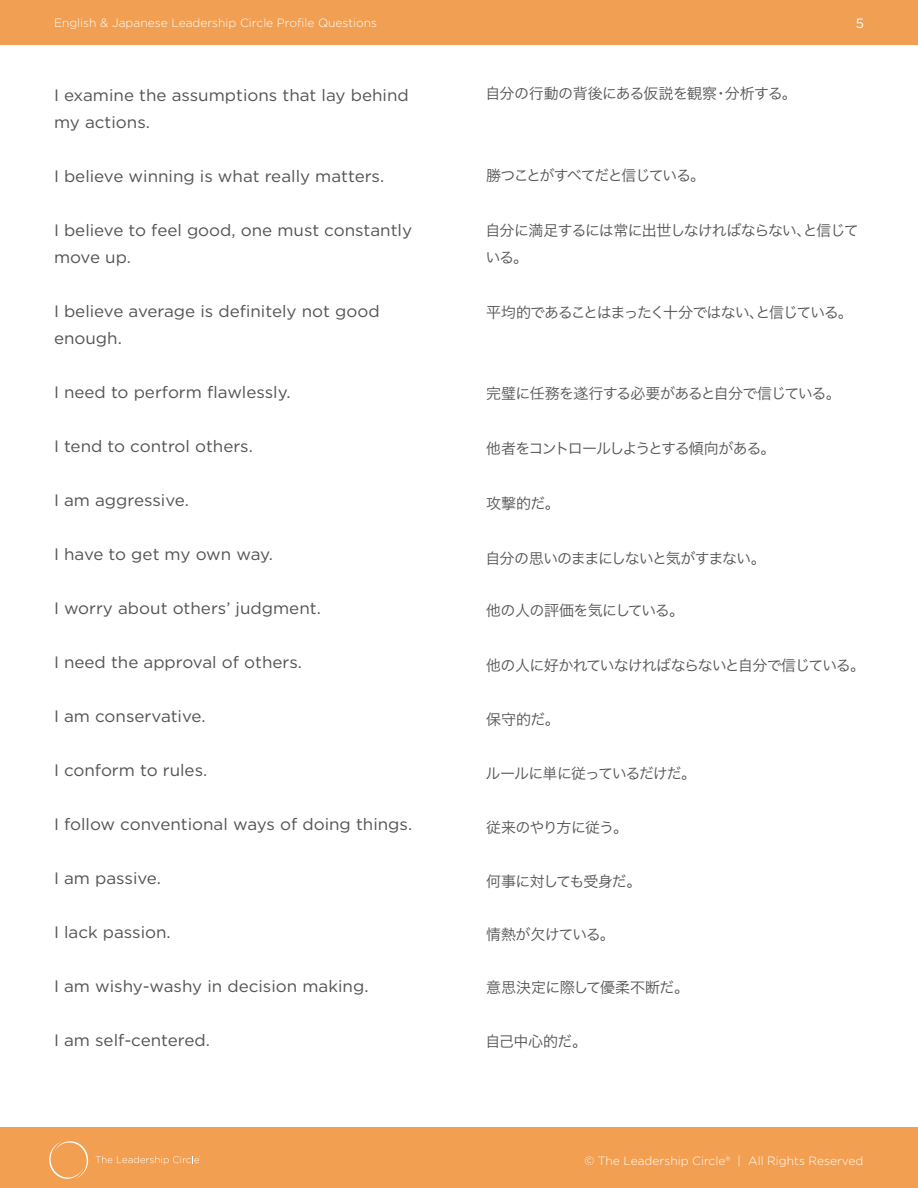
<style>
.page{position:relative;width:918px;height:1188px;background:#fff}
.page>*{position:absolute;margin:0;border:0;box-sizing:border-box;transform-origin:0 0}
.paragraph_body{font:16.5px/27px "Gotham";color:#535353}
.Paragraph_Body_Chine{font:15px/27px "Hira Kaku Pro W3";letter-spacing:-.06em;color:#535353}
.Paragraph_Body_Chine-2{font:15px "Hira Kaku Pro W3";letter-spacing:-.095em;color:#535353}
.Paragraph_Body_Chine-3{font:15px "Hira Kaku Pro W3";letter-spacing:-.08em;color:#535353}
.Paragraph_Body_Chine-4{font:15px "Hira Kaku Pro W3";letter-spacing:-.035em;color:#535353}
.Paragraph_Body_Chine-5{font:15px "Hira Kaku Pro W3";letter-spacing:-.03em;color:#535353}
.Paragraph_Body_Chine-6{font:15px "Hira Kaku Pro W3";letter-spacing:-.015em;color:#535353}
.t1{font:13.5px "Gotham";color:#fff}
.t2{font:300 12px "Gotham";color:#feffff}
</style>
<div class="page">
<div style="left:0;top:1128px;width:918px;height:60px;background:#f29f52"></div>
<div style="left:0;top:0;width:918px;height:44px;background:#f19f52"></div>
<svg style="left:49px;top:1141px;width:151px;height:38px"></svg>
<p class="t2" style="left:54px;top:15px;width:325px">English &amp; Japanese Leadership Circle Profile Questions</p>
<p class="t1" style="left:856px;top:15px;width:10px">5</p>
<p class="paragraph_body" style="left:54px;top:81px;width:356px">I examine the assumptions that lay behind my actions.</p>
<p class="paragraph_body" style="left:54px;top:162px;width:332px">I believe winning is what really matters.</p>
<p class="paragraph_body" style="left:54px;top:216px;width:360px">I believe to feel good, one must constantly move up.</p>
<p class="paragraph_body" style="left:54px;top:297px;width:327px">I believe average is definitely not good enough.</p>
<p class="paragraph_body" style="left:54px;top:378px;width:238px">I need to perform flawlessly.</p>
<p class="paragraph_body" style="left:54px;top:432px;width:200px">I tend to control others.</p>
<p class="paragraph_body" style="left:54px;top:486px;width:136px">I am aggressive.</p>
<p class="paragraph_body" style="left:54px;top:540px;width:220px">I have to get my own way.</p>
<p class="paragraph_body" style="left:54px;top:594px;width:268px">I worry about others’ judgment.</p>
<p class="paragraph_body" style="left:54px;top:648px;width:250px">I need the approval of others.</p>
<p class="paragraph_body" style="left:54px;top:702px;width:153px">I am conservative.</p>
<p class="paragraph_body" style="left:54px;top:756px;width:155px">I conform to rules.</p>
<p class="paragraph_body" style="left:54px;top:810px;width:360px">I follow conventional ways of doing things.</p>
<p class="paragraph_body" style="left:54px;top:864px;width:109px">I am passive.</p>
<p class="paragraph_body" style="left:54px;top:918px;width:118px">I lack passion.</p>
<p class="paragraph_body" style="left:54px;top:972px;width:316px">I am wishy-washy in decision making.</p>
<p class="paragraph_body" style="left:54px;top:1026px;width:157px">I am self-centered.</p>
<p class="Paragraph_Body_Chine-5" style="left:485px;top:80px;width:313px">自分の行動の背後にある仮説を観察・分析する。</p>
<p class="Paragraph_Body_Chine-2" style="left:486px;top:162px;width:221px">勝つことがすべてだと信じている。</p>
<p class="Paragraph_Body_Chine" style="left:485px;top:216px;width:375px">自分に満足するには常に出世しなければならない、と信じている。</p>
<p class="Paragraph_Body_Chine-3" style="left:486px;top:299px;width:368px">平均的であることはまったく十分ではない、と信じている。</p>
<p class="Paragraph_Body_Chine" style="left:486px;top:379px;width:356px">完璧に任務を遂行する必要があると自分で信じている。</p>
<p class="Paragraph_Body_Chine-2" style="left:486px;top:435px;width:291px">他者をコントロールしようとする傾向がある。</p>
<p class="Paragraph_Body_Chine" style="left:486px;top:489px;width:75px">攻撃的だ。</p>
<p class="Paragraph_Body_Chine" style="left:485px;top:544px;width:282px">自分の思いのままにしないと気がすまない。</p>
<p class="Paragraph_Body_Chine-4" style="left:486px;top:597px;width:200px">他の人の評価を気にしている。</p>
<p class="Paragraph_Body_Chine" style="left:486px;top:650px;width:381px">他の人に好かれていなければならないと自分で信じている。</p>
<p class="Paragraph_Body_Chine" style="left:486px;top:705px;width:75px">保守的だ。</p>
<p class="Paragraph_Body_Chine" style="left:486px;top:758px;width:212px">ルールに単に従っているだけだ。</p>
<p class="Paragraph_Body_Chine" style="left:486px;top:813px;width:144px">従来のやり方に従う。</p>
<p class="Paragraph_Body_Chine" style="left:486px;top:867px;width:157px">何事に対しても受身だ。</p>
<p class="Paragraph_Body_Chine-4" style="left:486px;top:921px;width:130px">情熱が欠けている。</p>
<p class="Paragraph_Body_Chine-6" style="left:486px;top:974px;width:205px">意思決定に際して優柔不断だ。</p>
<p class="Paragraph_Body_Chine" style="left:485px;top:1027px;width:103px">自己中心的だ。</p>
<p class="t2" style="left:584px;top:1153px;width:281px">© The Leadership Circle® | All Rights Reserved</p>
</div>
